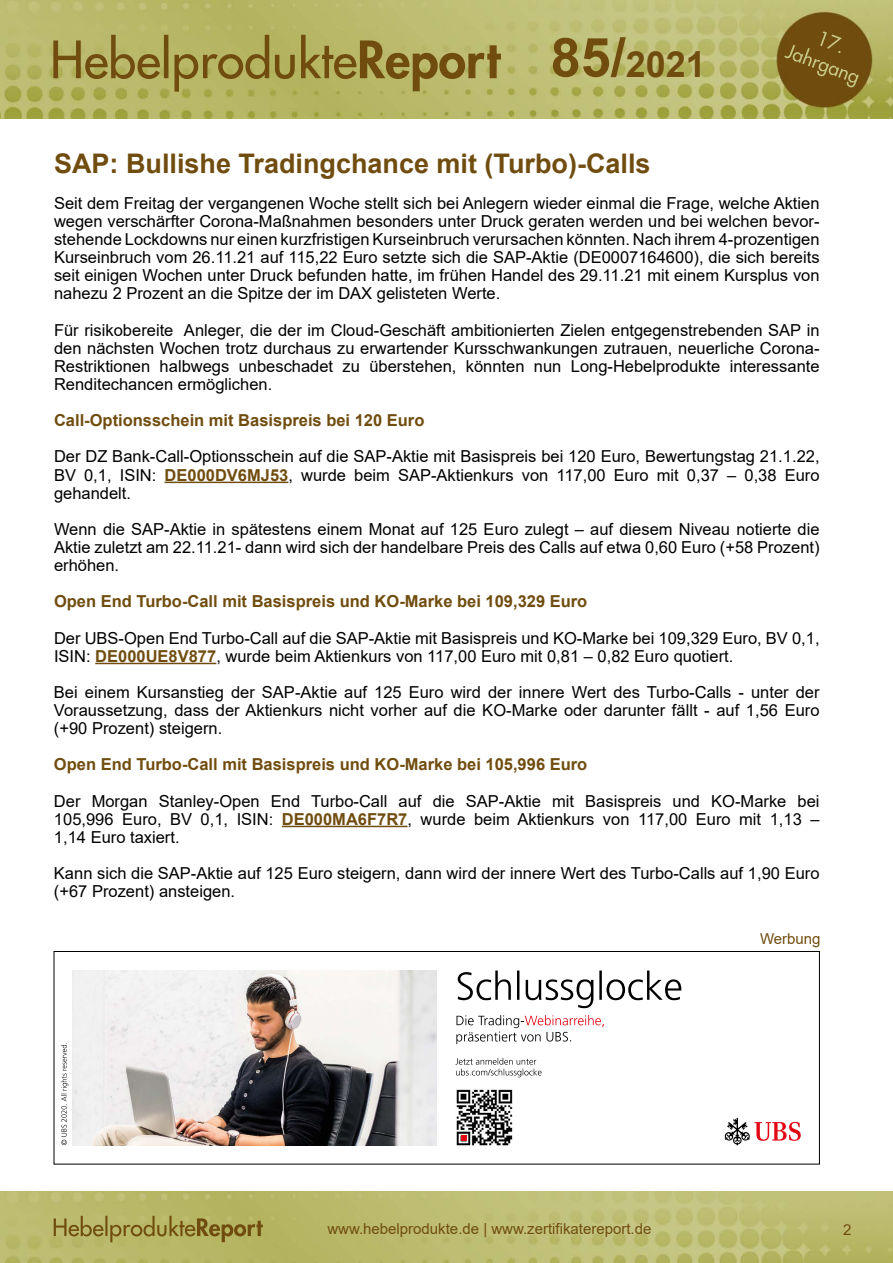
<style>
.page{position:relative;width:893px;height:1263px;background:#fff}
.page>*{position:absolute;margin:0;border:0;box-sizing:border-box;transform-origin:0 0}
.t1{font:700 36px "Arial";color:#704d0f}
.t2{font:700 27px "Arial";color:#704d0f}
.t3{font:16.5px/18.1px "Arial";color:#000;text-align:justify}
.t4{font:700 16.5px "Arial";color:#704d0f}
.t5{font:15px "Arial";color:#704d0f}
.s1{font-size:54px}
.s2{font-weight:700;color:#704d0f}
</style>
<div class="page">
<img style="left:0;top:1192px;width:893px;height:71px">
<img style="left:0;top:0;width:893px;height:119px">
<hr style="left:165px;top:482px;width:123px;height:1px;background:#704d0f">
<hr style="left:95px;top:663px;width:121px;height:1px;background:#704d0f">
<hr style="left:282px;top:826px;width:126px;height:1px;background:#704d0f">
<svg style="left:725px;top:1118px;width:76px;height:27px"></svg>
<img style="left:73px;top:970px;width:364px;height:175px">
<svg style="left:458px;top:970px;width:223px;height:38px"></svg>
<svg style="left:456px;top:1015px;width:148px;height:29px"></svg>
<svg style="left:456px;top:1058px;width:86px;height:19px"></svg>
<img style="left:456px;top:1089px;width:57px;height:57px">
<svg style="left:461px;top:1135px;width:5px;height:6px"></svg>
<svg style="left:61px;top:1043px;width:7px;height:102px"></svg>
<div style="left:54px;top:951px;width:766px;height:213px;border:1px solid #000"></div>
<h1 class="t1" style="left:551px;top:39px;width:157px"><span class="s1">85/</span>2021</h1>
<h2 class="t2" style="left:54px;top:144px;width:598px">SAP: Bullishe Tradingchance mit (Turbo)-Calls</h2>
<p class="t3" style="left:54px;top:194px;width:767px">Seit dem Freitag der vergangenen Woche stellt sich bei Anlegern wieder einmal die Frage, welche Aktien wegen verschärfter Corona-Maßnahmen besonders unter Druck geraten werden und bei welchen bevor&shy;stehende Lockdowns nur einen kurzfristigen Kurseinbruch verursachen könnten. Nach ihrem 4-prozentigen Kurseinbruch vom 26.11.21 auf 115,22 Euro setzte sich die SAP-Aktie (DE0007164600), die sich bereits seit einigen Wochen unter Druck befunden hatte, im frühen Handel des 29.11.21 mit einem Kursplus von nahezu 2 Prozent an die Spitze der im DAX gelisteten Werte.</p>
<p class="t3" style="left:54px;top:321px;width:767px">Für risikobereite Anleger, die der im Cloud-Geschäft ambitionierten Zielen entgegenstrebenden SAP in den nächsten Wochen trotz durchaus zu erwartender Kursschwankungen zutrauen, neuerliche Corona-Restriktionen halbwegs unbeschadet zu überstehen, könnten nun Long-Hebelprodukte interessante Renditechancen ermöglichen.</p>
<p class="t4" style="left:54px;top:409px;width:372px">Call-Optionsschein mit Basispreis bei 120 Euro</p>
<p class="t3" style="left:54px;top:447px;width:767px">Der DZ Bank-Call-Optionsschein auf die SAP-Aktie mit Basispreis bei 120 Euro, Bewertungstag 21.1.22, BV 0,1, ISIN: <span class="s2">DE000DV6MJ53</span>, wurde beim SAP-Aktienkurs von 117,00 Euro mit 0,37 – 0,38 Euro gehandelt.</p>
<p class="t3" style="left:54px;top:520px;width:767px">Wenn die SAP-Aktie in spätestens einem Monat auf 125 Euro zulegt – auf diesem Niveau notierte die Aktie zuletzt am 22.11.21- dann wird sich der handelbare Preis des Calls auf etwa 0,60 Euro (+58 Prozent) erhöhen.</p>
<p class="t4" style="left:54px;top:590px;width:535px">Open End Turbo-Call mit Basispreis und KO-Marke bei 109,329 Euro</p>
<p class="t3" style="left:54px;top:628px;width:767px">Der UBS-Open End Turbo-Call auf die SAP-Aktie mit Basispreis und KO-Marke bei 109,329 Euro, BV 0,1,<br>ISIN: <span class="s2">DE000UE8V877</span>, wurde beim Aktienkurs von 117,00 Euro mit 0,81 – 0,82 Euro quotiert.</p>
<p class="t3" style="left:54px;top:683px;width:767px">Bei einem Kursanstieg der SAP-Aktie auf 125 Euro wird der innere Wert des Turbo-Calls - unter der Voraussetzung, dass der Aktienkurs nicht vorher auf die KO-Marke oder darunter fällt - auf 1,56 Euro (+90 Prozent) steigern.</p>
<p class="t4" style="left:54px;top:753px;width:535px">Open End Turbo-Call mit Basispreis und KO-Marke bei 105,996 Euro</p>
<p class="t3" style="left:54px;top:791px;width:767px">Der Morgan Stanley-Open End Turbo-Call auf die SAP-Aktie mit Basispreis und KO-Marke bei 105,996 Euro, BV 0,1, ISIN: <span class="s2">DE000MA6F7R7</span>, wurde beim Aktienkurs von 117,00 Euro mit 1,13 – 1,14 Euro taxiert.</p>
<p class="t3" style="left:54px;top:864px;width:767px">Kann sich die SAP-Aktie auf 125 Euro steigern, dann wird der innere Wert des Turbo-Calls auf 1,90 Euro (+67 Prozent) ansteigen.</p>
<p class="t5" style="left:760px;top:929px;width:62px">Werbung</p>
<p class="t5" style="left:327px;top:1218px;width:326px">www.hebelprodukte.de | www.zertifikatereport.de</p>
<p class="t5" style="left:843px;top:1219px;width:10px">2</p>
</div>
